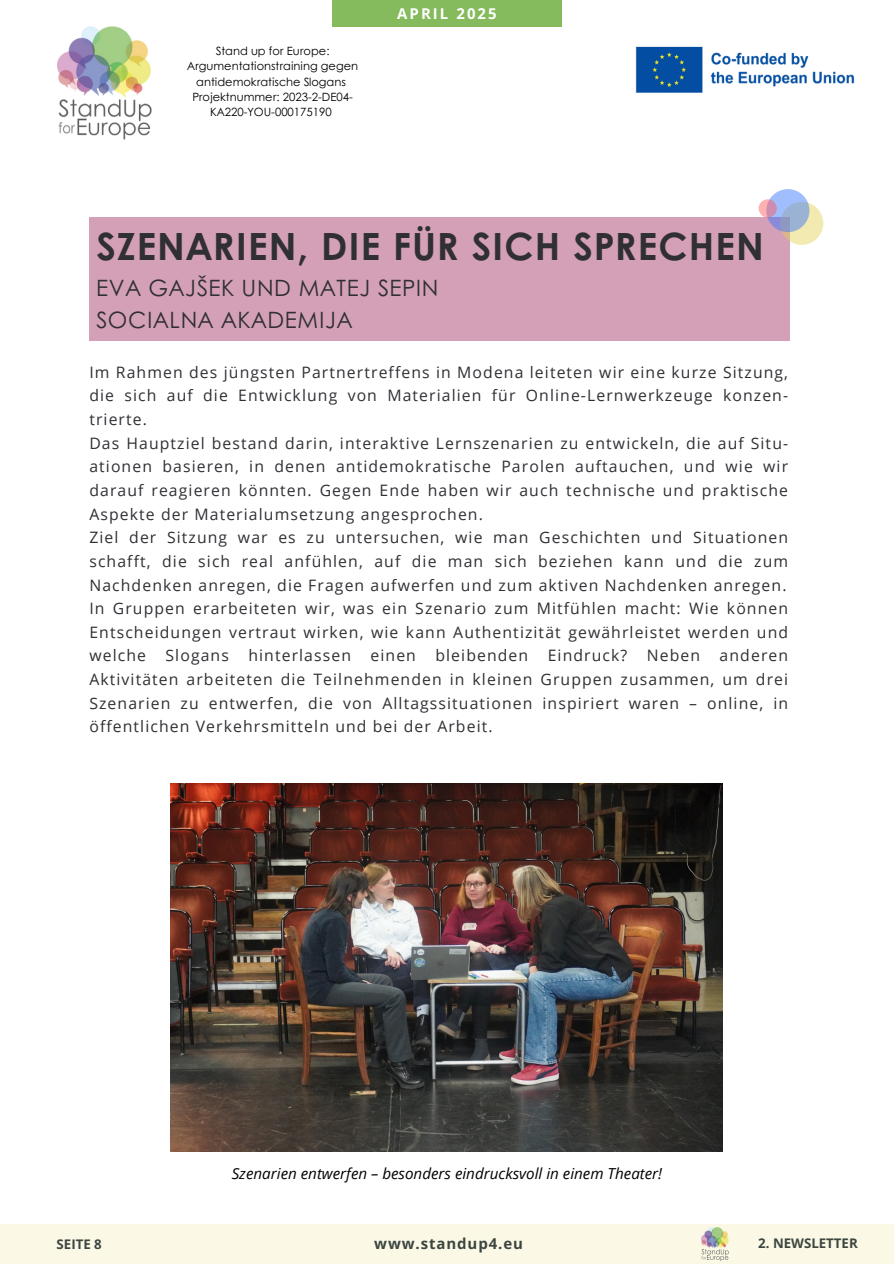
<style>
.page{position:relative;width:894px;height:1264px;background:#fff}
.page>*{position:absolute;margin:0;border:0;box-sizing:border-box;transform-origin:0 0}
.t1{font:700 37.5px "Century Gothic";letter-spacing:.03em;color:#302f34}
.t2{font:22.5px/31.5px "Century Gothic";letter-spacing:.03em;color:#302f34}
.t3{font:15.75px/23.7px "Open Sans";letter-spacing:.07em;color:#302f34}
.t4{font:italic 15.15px "Open Sans";color:#000}
.t5{font:700 15px "Open Sans";letter-spacing:.06em;color:#3c4640}
.t6{font:700 14.85px "Open Sans";letter-spacing:.14em;color:#fff}
.t7{font:700 13.2px "Open Sans";color:#3c4640}
.t8{font:11.4px/15.1px "Century Gothic";color:#000;text-align:center}
</style>
<div class="page">
<div style="left:0;top:1224px;width:893px;height:39px;background:#fbf8e6"></div>
<div style="left:332px;top:0;width:229px;height:27px;background:#86bb5d"></div>
<img style="left:635px;top:46px;width:220px;height:47px">
<img style="left:57px;top:27px;width:95px;height:113px">
<div style="left:89px;top:217px;width:700px;height:124px;background:#d4a0b7"></div>
<img style="left:701px;top:1227px;width:28px;height:33px">
<svg style="left:780px;top:202px;width:43px;height:43px"></svg>
<svg style="left:766px;top:189px;width:43px;height:43px"></svg>
<svg style="left:758px;top:198px;width:20px;height:21px"></svg>
<img style="left:171px;top:783px;width:551px;height:368px">
<h4 class="t8" style="left:187px;top:43px;width:172px">Stand up for Europe:<br>Argumentationstraining gegen antidemokratische Slogans</h4>
<p class="t8" style="left:192px;top:88px;width:162px">Projektnummer: 2023-2-DE04-<br>KA220-YOU-000175190</p>
<p class="t6" style="left:397px;top:3px;width:101px">APRIL 2025</p>
<p class="t1" style="left:96px;top:218px;width:669px">SZENARIEN, DIE FÜR SICH SPRECHEN</p>
<p class="t2" style="left:96px;top:271px;width:344px">EVA GAJŠEK UND MATEJ SEPIN<br>SOCIALNA AKADEMIJA</p>
<p class="t3" style="left:89px;top:360px;width:700px">Im Rahmen des jüngsten Partnertreffens in Modena leiteten wir eine kurze Sitzung, die sich auf die Entwicklung von Materialien für Online-Lernwerkzeuge konzen&shy;trierte.<br>Das Hauptziel bestand darin, interaktive Lernszenarien zu entwickeln, die auf Situ&shy;ationen basieren, in denen antidemokratische Parolen auftauchen, und wie wir darauf reagieren könnten. Gegen Ende haben wir auch technische und praktische Aspekte der Materialumsetzung angesprochen.<br>Ziel der Sitzung war es zu untersuchen, wie man Geschichten und Situationen schafft, die sich real anfühlen, auf die man sich beziehen kann und die zum Nachdenken anregen, die Fragen aufwerfen und zum aktiven Nachdenken anregen.<br>In Gruppen erarbeiteten wir, was ein Szenario zum Mitfühlen macht: Wie können Entscheidungen vertraut wirken, wie kann Authentizität gewährleistet werden und welche Slogans hinterlassen einen bleibenden Eindruck? Neben anderen Aktivitäten arbeiteten die Teilnehmenden in kleinen Gruppen zusammen, um drei Szenarien zu entwerfen, die von Alltagssituationen inspiriert waren – online, in öffentlichen Verkehrsmitteln und bei der Arbeit.</p>
<h4 class="t4" style="left:232px;top:1162px;width:432px">Szenarien entwerfen – besonders eindrucksvoll in einem Theater!</h4>
<h1 class="t5" style="left:374px;top:1233px;width:150px">www.standup4.eu</h1>
<p class="t7" style="left:57px;top:1234px;width:47px">SEITE 8</p>
<h2 class="t7" style="left:758px;top:1233px;width:101px">2. NEWSLETTER</h2>
</div>
